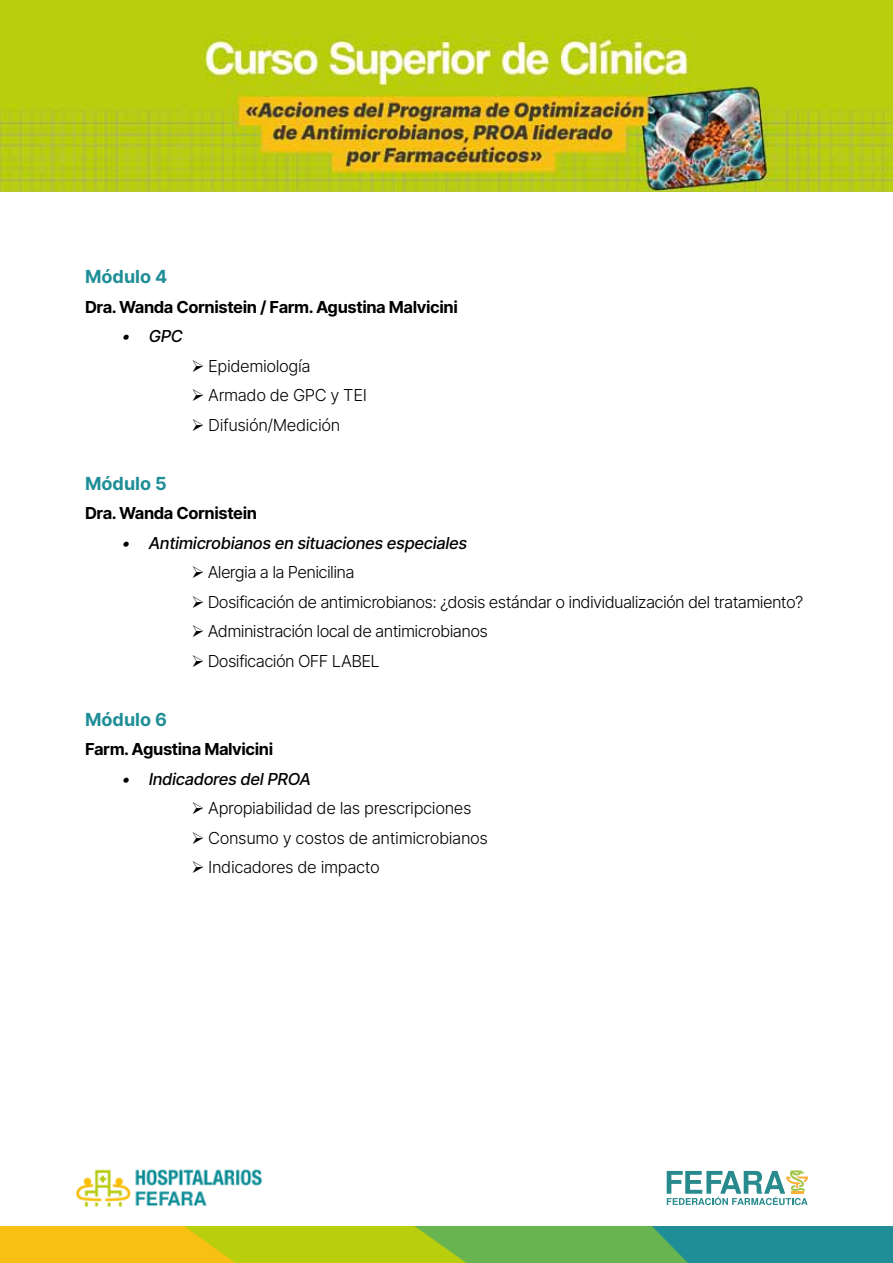
<style>
.page{position:relative;width:893px;height:1263px;background:#fff}
.page>*{position:absolute;margin:0;border:0;box-sizing:border-box;transform-origin:0 0}
.t1{font:700 18px "Inter";color:#1f8e97}
.t2{font:300 16.5px "Inter";letter-spacing:-.04em;color:#000}
.t3{font:700 16.5px "Inter";letter-spacing:-.025em;color:#000}
.t4{font:italic 500 16.5px "Inter";letter-spacing:-.025em;color:#000}
</style>
<div class="page">
<svg style="left:667px;top:1170px;width:141px;height:35px"></svg>
<img style="left:75px;top:1169px;width:188px;height:39px">
<img style="left:0;top:1226px;width:893px;height:37px">
<img style="left:0;top:0;width:893px;height:192px">
<p class="t1" style="left:85px;top:263px;width:84px">Módulo 4</p>
<p class="t3" style="left:85px;top:294px;width:374px">Dra. Wanda Cornistein / Farm. Agustina Malvicini</p>
<p class="t4" style="left:122px;top:324px;width:63px">• GPC</p>
<p class="t2" style="left:191px;top:354px;width:121px">➢ Epidemiología</p>
<p class="t2" style="left:191px;top:384px;width:177px">➢ Armado de GPC y TEI</p>
<p class="t2" style="left:191px;top:413px;width:150px">➢ Difusión/Medición</p>
<p class="t1" style="left:85px;top:470px;width:83px">Módulo 5</p>
<p class="t3" style="left:85px;top:501px;width:174px">Dra. Wanda Cornistein</p>
<p class="t4" style="left:122px;top:531px;width:347px">• Antimicrobianos en situaciones especiales</p>
<p class="t2" style="left:191px;top:561px;width:165px">➢ Alergia a la Penicilina</p>
<p class="t2" style="left:191px;top:590px;width:613px">➢ Dosificación de antimicrobianos: ¿dosis estándar o individualización del tratamiento?</p>
<p class="t2" style="left:191px;top:620px;width:298px">➢ Administración local de antimicrobianos</p>
<p class="t2" style="left:191px;top:649px;width:190px">➢ Dosificación OFF LABEL</p>
<p class="t1" style="left:85px;top:706px;width:84px">Módulo 6</p>
<p class="t3" style="left:85px;top:737px;width:190px">Farm. Agustina Malvicini</p>
<p class="t4" style="left:122px;top:767px;width:191px">• Indicadores del PROA</p>
<p class="t2" style="left:191px;top:797px;width:282px">➢ Apropiabilidad de las prescripciones</p>
<p class="t2" style="left:191px;top:826px;width:298px">➢ Consumo y costos de antimicrobianos</p>
<p class="t2" style="left:191px;top:856px;width:190px">➢ Indicadores de impacto</p>
</div>
